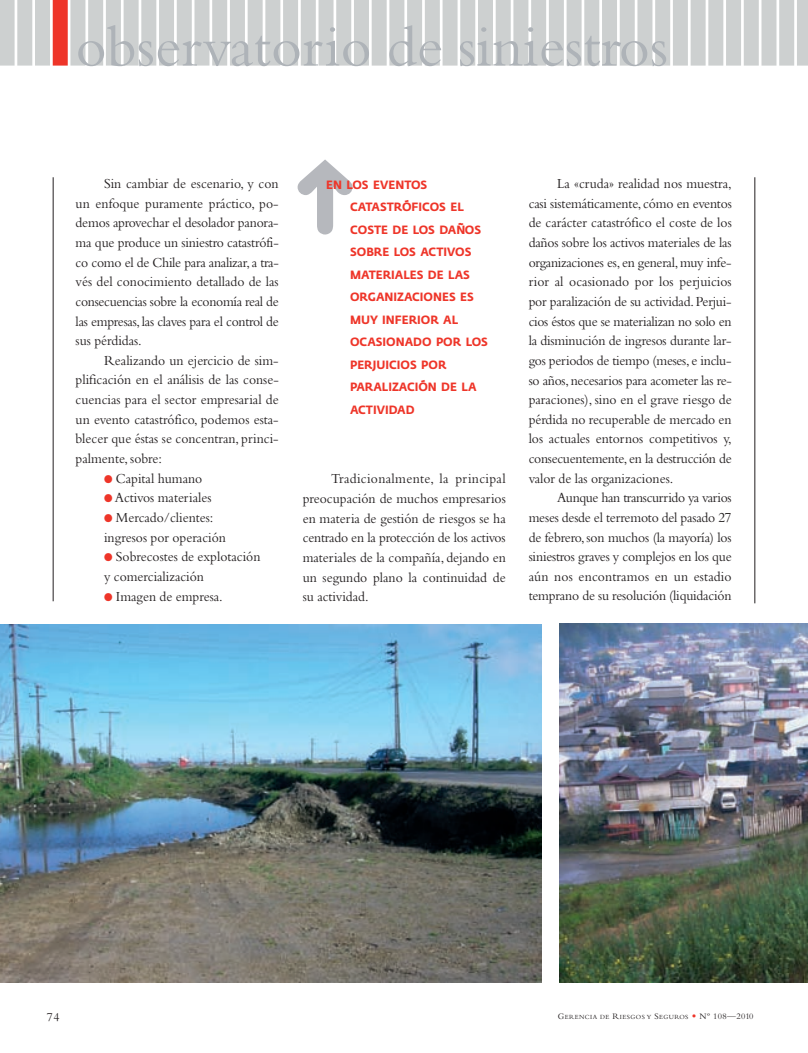
<style>
.page{position:relative;width:808px;height:1053px;background:#fff}
.page>*{position:absolute;margin:0;border:0;box-sizing:border-box;transform-origin:0 0}
.t1{font:60px "Bembo";color:#aeb3b8}
.t2{font:14.38px/19.6px "Bembo";color:#231f20;text-align:justify;scale:.95 1}
.t3{font:12.5px "Bembo";color:#231f20}
.t4{font:700 11.88px/22.5px "Fedra Sans";color:#ee3529;scale:.95 1}
.t5{font:6.5px "Bembo";letter-spacing:.065em;color:#231f20}
.s1{color:#ee3529}
.s2{font-size:8.75px}
.s3{font-family:"Goudy";font-size:8.75px;color:#ee3529}
</style>
<div class="page">
<hr style="left:53px;top:177px;width:1px;height:424px;background:#231f20">
<hr style="left:755px;top:177px;width:1px;height:426px;background:#231f20">
<div style="left:0;top:0;width:15px;height:66px;background:#cdd0d0"></div>
<div style="left:17px;top:0;width:15px;height:66px;background:#cdd0d0"></div>
<div style="left:35px;top:0;width:15px;height:66px;background:#cdd0d0"></div>
<div style="left:53px;top:0;width:15px;height:66px;background:#ee3529"></div>
<div style="left:70px;top:0;width:15px;height:66px;background:#cdd0d0"></div>
<div style="left:88px;top:0;width:15px;height:66px;background:#cdd0d0"></div>
<div style="left:106px;top:0;width:15px;height:66px;background:#cdd0d0"></div>
<div style="left:124px;top:0;width:15px;height:66px;background:#cdd0d0"></div>
<div style="left:141px;top:0;width:15px;height:66px;background:#cdd0d0"></div>
<div style="left:159px;top:0;width:15px;height:66px;background:#cdd0d0"></div>
<div style="left:177px;top:0;width:15px;height:66px;background:#cdd0d0"></div>
<div style="left:194px;top:0;width:15px;height:66px;background:#cdd0d0"></div>
<div style="left:212px;top:0;width:15px;height:66px;background:#cdd0d0"></div>
<div style="left:230px;top:0;width:15px;height:66px;background:#cdd0d0"></div>
<div style="left:248px;top:0;width:15px;height:66px;background:#cdd0d0"></div>
<div style="left:265px;top:0;width:15px;height:66px;background:#cdd0d0"></div>
<div style="left:283px;top:0;width:15px;height:66px;background:#cdd0d0"></div>
<div style="left:301px;top:0;width:15px;height:66px;background:#cdd0d0"></div>
<div style="left:318px;top:0;width:15px;height:66px;background:#cdd0d0"></div>
<div style="left:336px;top:0;width:15px;height:66px;background:#cdd0d0"></div>
<div style="left:354px;top:0;width:15px;height:66px;background:#cdd0d0"></div>
<div style="left:372px;top:0;width:15px;height:66px;background:#cdd0d0"></div>
<div style="left:389px;top:0;width:15px;height:66px;background:#cdd0d0"></div>
<div style="left:407px;top:0;width:15px;height:66px;background:#cdd0d0"></div>
<div style="left:425px;top:0;width:15px;height:66px;background:#cdd0d0"></div>
<div style="left:442px;top:0;width:15px;height:66px;background:#cdd0d0"></div>
<div style="left:460px;top:0;width:15px;height:66px;background:#cdd0d0"></div>
<div style="left:478px;top:0;width:15px;height:66px;background:#cdd0d0"></div>
<div style="left:496px;top:0;width:15px;height:66px;background:#cdd0d0"></div>
<div style="left:513px;top:0;width:15px;height:66px;background:#cdd0d0"></div>
<div style="left:531px;top:0;width:15px;height:66px;background:#cdd0d0"></div>
<div style="left:549px;top:0;width:15px;height:66px;background:#cdd0d0"></div>
<div style="left:567px;top:0;width:15px;height:66px;background:#cdd0d0"></div>
<div style="left:584px;top:0;width:15px;height:66px;background:#cdd0d0"></div>
<div style="left:602px;top:0;width:15px;height:66px;background:#cdd0d0"></div>
<div style="left:620px;top:0;width:15px;height:66px;background:#cdd0d0"></div>
<div style="left:637px;top:0;width:15px;height:66px;background:#cdd0d0"></div>
<div style="left:655px;top:0;width:15px;height:66px;background:#cdd0d0"></div>
<div style="left:673px;top:0;width:15px;height:66px;background:#cdd0d0"></div>
<div style="left:691px;top:0;width:15px;height:66px;background:#cdd0d0"></div>
<div style="left:708px;top:0;width:15px;height:66px;background:#cdd0d0"></div>
<div style="left:726px;top:0;width:15px;height:66px;background:#cdd0d0"></div>
<div style="left:744px;top:0;width:15px;height:66px;background:#cdd0d0"></div>
<div style="left:761px;top:0;width:15px;height:66px;background:#cdd0d0"></div>
<div style="left:797px;top:0;width:11px;height:66px;background:#cdd0d0"></div>
<div style="left:779px;top:0;width:15px;height:66px;background:#cdd0d0"></div>
<img style="left:0;top:624px;width:541px;height:357px">
<img style="left:560px;top:623px;width:248px;height:358px">
<h1 class="t1" style="left:76px;top:25px;width:594px">observatorio de siniestros</h1>
<p class="t2" style="left:76px;top:175px;width:215px;text-indent:28px">Sin cambiar de escenario, y con un enfoque puramente práctico, po&shy;demos aprovechar el desolador panora&shy;ma que produce un siniestro catastrófi&shy;co como el de Chile para analizar, a tra&shy;vés del conocimiento detallado de las consecuencias sobre la economía real de las empresas, las claves para el control de sus pérdidas.</p>
<p class="t2" style="left:76px;top:352px;width:215px;text-indent:28px">Realizando un ejercicio de sim&shy;plificación en el análisis de las conse&shy;cuencias para el sector empresarial de un evento catastrófico, podemos esta&shy;blecer que éstas se concentran, princi&shy;palmente, sobre:</p>
<p class="t2" style="left:104px;top:469px;width:105px"><span class="s1">●</span> Capital humano</p>
<p class="t2" style="left:104px;top:489px;width:115px"><span class="s1">●</span> Activos materiales</p>
<p class="t2" style="left:104px;top:509px;width:130px"><span class="s1">●</span> Mercado/clientes: ingresos por operación</p>
<p class="t2" style="left:104px;top:548px;width:166px"><span class="s1">●</span> Sobrecostes de explotación y comercialización</p>
<p class="t2" style="left:104px;top:587px;width:126px"><span class="s1">●</span> Imagen de empresa.</p>
<p class="t4" style="left:350px;top:174px;width:147px;text-indent:-24px">EN LOS EVENTOS<br>CATASTRÓFICOS EL<br>COSTE DE LOS DAÑOS<br>SOBRE LOS ACTIVOS<br>MATERIALES DE LAS<br>ORGANIZACIONES ES<br>MUY INFERIOR AL<br>OCASIONADO POR LOS<br>PERJUICIOS POR<br>PARALIZACIÓN DE LA<br>ACTIVIDAD</p>
<p class="t2" style="left:303px;top:470px;width:215px;text-indent:28px">Tradicionalmente, la principal preocupación de muchos empresarios en materia de gestión de riesgos se ha centrado en la protección de los activos materiales de la compañía, dejando en un segundo plano la continuidad de su actividad.</p>
<p class="t2" style="left:529px;top:175px;width:215px;text-indent:28px">La «cruda» realidad nos muestra, casi sistemáticamente, cómo en eventos de carácter catastrófico el coste de los daños sobre los activos materiales de las organizaciones es, en general, muy infe&shy;rior al ocasionado por los perjuicios por paralización de su actividad. Perjui&shy;cios éstos que se materializan no solo en la disminución de ingresos durante lar&shy;gos periodos de tiempo (meses, e inclu&shy;so años, necesarios para acometer las re&shy;paraciones), sino en el grave riesgo de pérdida no recuperable de mercado en los actuales entornos competitivos y, consecuentemente, en la destrucción de valor de las organizaciones.</p>
<p class="t2" style="left:529px;top:489px;width:215px;text-indent:28px">Aunque han transcurrido ya varios meses desde el terremoto del pasado 27 de febrero, son muchos (la mayoría) los siniestros graves y complejos en los que aún nos encontramos en un estadio temprano de su resolución (liquidación</p>
<p class="t3" style="left:47px;top:1012px;width:14px">74</p>
<p class="t5" style="left:558px;top:1014px;width:197px"><span class="s2">G</span>ERENCIA DE <span class="s2">R</span>IESGOS Y <span class="s2">S</span>EGUROS <span class="s3">•</span> <span class="s2">Nº 108—2010</span></p>
</div>
